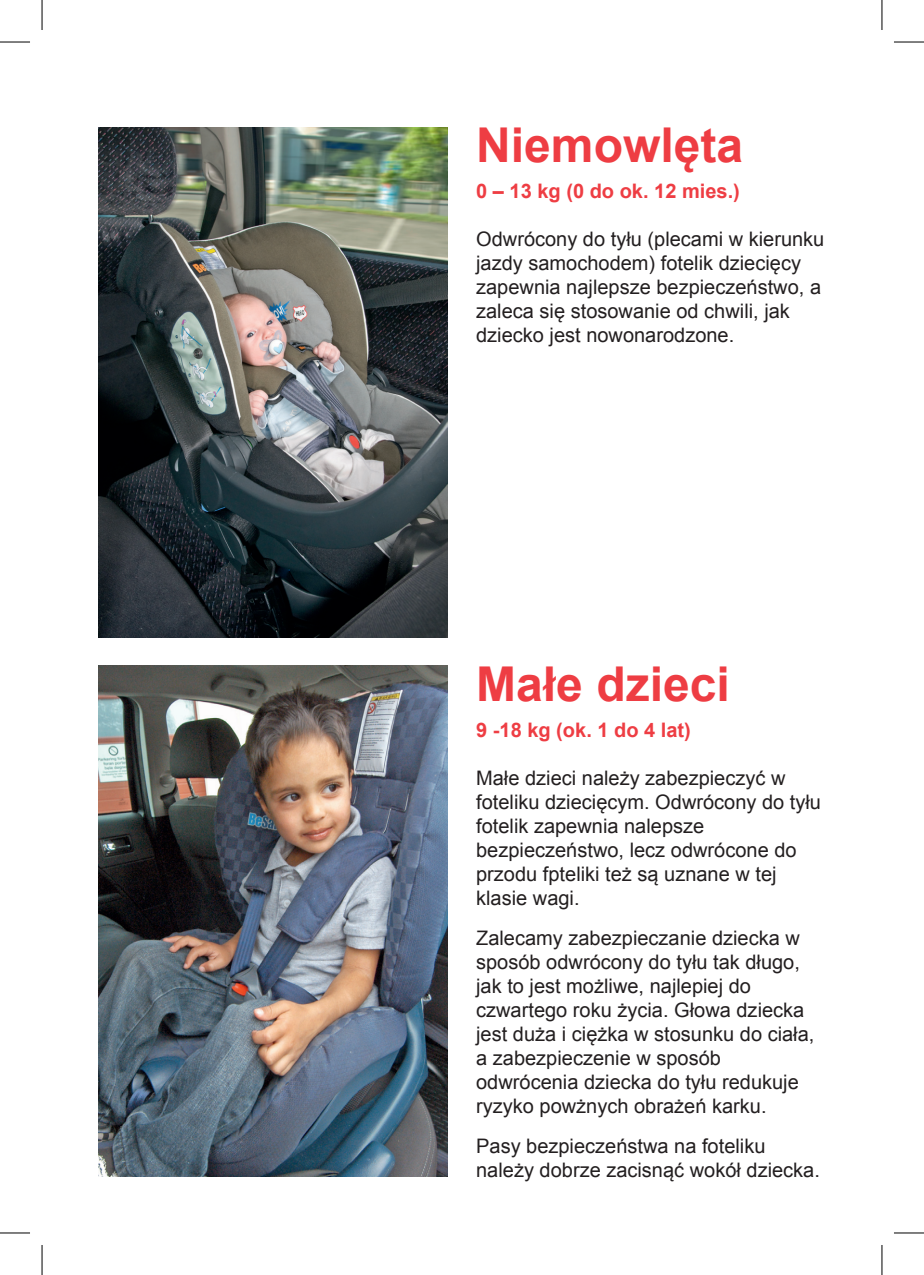
<style>
.page{position:relative;width:924px;height:1275px;background:#fff}
.page>*{position:absolute;margin:0;border:0;box-sizing:border-box;transform-origin:0 0}
.t1{font:700 48px "Arial";color:#ee3d43}
.t2{font:20px/24px "Arial";color:#231f20}
.t3{font:700 20px "Arial";color:#ee3d43}
</style>
<div class="page">
<img style="left:99px;top:127px;width:348px;height:510px">
<img style="left:99px;top:666px;width:348px;height:510px">
<hr style="left:0;top:42px;width:30px;height:1px;background:#000">
<hr style="left:893px;top:42px;width:30px;height:1px;background:#000">
<hr style="left:0;top:1232px;width:30px;height:1px;background:#000">
<hr style="left:893px;top:1232px;width:30px;height:1px;background:#000">
<hr style="left:42px;top:0;width:1px;height:30px;background:#000">
<hr style="left:42px;top:1245px;width:1px;height:30px;background:#000">
<hr style="left:881px;top:0;width:1px;height:30px;background:#000">
<hr style="left:881px;top:1245px;width:1px;height:30px;background:#000">
<h1 class="t1" style="left:476px;top:114px;width:268px">Niemowlęta</h1>
<p class="t3" style="left:476px;top:178px;width:265px">0 – 13 kg (0 do ok. 12 mies.)</p>
<p class="t2" style="left:476px;top:227px;width:349px">Odwrócony do tyłu (plecami w kierunku jazdy samochodem) fotelik dziecięcy zapewnia najlepsze bezpieczeństwo, a zaleca się stosowanie od chwili, jak dziecko jest nowonarodzone.</p>
<h1 class="t1" style="left:476px;top:652px;width:255px">Małe dzieci</h1>
<p class="t3" style="left:476px;top:716px;width:216px">9 -18 kg (ok. 1 do 4 lat)</p>
<p class="t2" style="left:476px;top:766px;width:346px">Małe dzieci należy zabezpieczyć w foteliku dziecięcym. Odwrócony do tyłu fotelik zapewnia nalepsze bezpieczeństwo, lecz odwrócone do przodu fpteliki też są uznane w tej klasie wagi.</p>
<p class="t2" style="left:476px;top:926px;width:339px">Zalecamy zabezpieczanie dziecka w sposób odwrócony do tyłu tak długo, jak to jest możliwe, najlepiej do czwartego roku życia. Głowa dziecka jest duża i ciężka w stosunku do ciała, a zabezpieczenie w sposób odwrócenia dziecka do tyłu redukuje ryzyko powżnych obrażeń karku.</p>
<p class="t2" style="left:476px;top:1134px;width:345px">Pasy bezpieczeństwa na foteliku należy dobrze zacisnąć wokół dziecka.</p>
</div>
